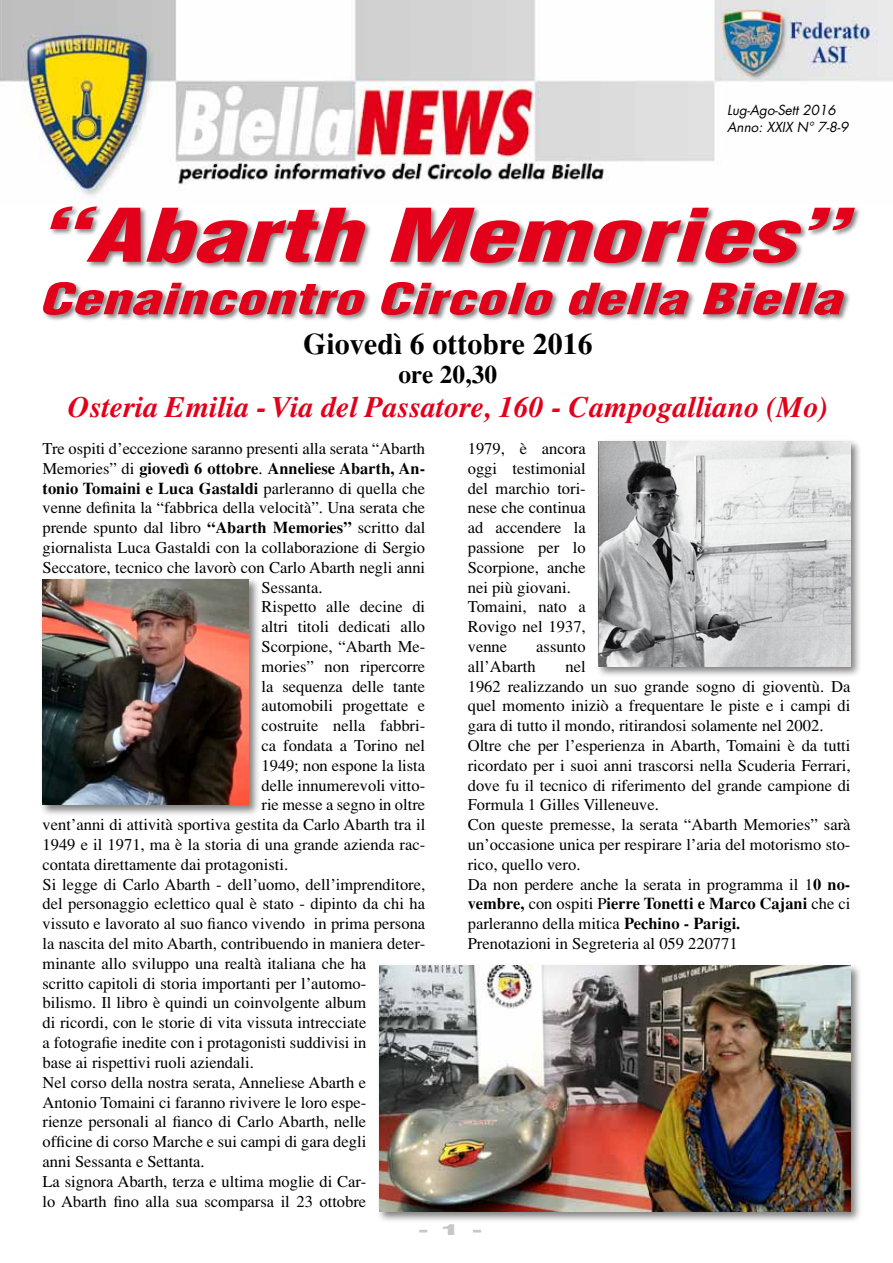
<style>
.page{position:relative;width:893px;height:1263px;background:#fff}
.page>*{position:absolute;margin:0;border:0;box-sizing:border-box;transform-origin:0 0}
.t1{font:italic 900 condensed 72px "Helvetica";color:#e2001a;scale:1.4 1}
.t2{font:italic 900 condensed 42px "Helvetica";color:#e2001a;scale:1.4 1}
.t3{font:italic 700 30px "Times";color:#e2001a}
.t4{font:700 30px "Times";color:#000}
.t5{font:700 25.5px "Times";color:#000}
.t6{font:16.5px/19.8px "Times";color:#000}
.t7{font:700 16.5px "Times";color:#000}
.t8{font:900 15px "Helvetica";color:#c6c7c8;scale:2 1}
.t9{font:italic 13.5px/16.5px "Futura";color:#000}
.s1{font-weight:400}
.s2{font-weight:700}
</style>
<div class="page">
<img style="left:0;top:0;width:893px;height:196px">
<div style="left:42px;top:205px;width:820px;height:117px;background:#000;opacity:.5"></div>
<div style="left:596px;top:438px;width:266px;height:240px;background:#000;opacity:.5"></div>
<img style="left:598px;top:441px;width:252px;height:226px">
<div style="left:40px;top:577px;width:221px;height:239px;background:#000;opacity:.5"></div>
<img style="left:43px;top:579px;width:206px;height:226px">
<div style="left:376px;top:963px;width:486px;height:261px;background:#000;opacity:.5"></div>
<img style="left:379px;top:966px;width:471px;height:246px">
<p class="t9" style="left:727px;top:102px;width:123px">Lug-Ago-Sett 2016<br>Anno: XXIX N° 7-8-9</p>
<h1 class="t1" style="left:35px;top:190px;width:579px">“Abarth Memories”</h1>
<h2 class="t2" style="left:39px;top:273px;width:574px">Cenaincontro Circolo della Biella</h2>
<h3 class="t4" style="left:303px;top:325px;width:291px">Giovedì 6 ottobre 2016</h3>
<h3 class="t5" style="left:399px;top:358px;width:100px">ore 20,30</h3>
<h3 class="t3" style="left:68px;top:390px;width:762px">Osteria Emilia - Via del Passatore, 160 - Campogalliano (Mo)</h3>
<p class="t6" style="left:43px;top:439px;width:384px">Tre ospiti d’eccezione saranno presenti alla serata “Abarth</p>
<p class="t7" style="left:43px;top:458px;width:384px"><span class="s1">Memories” di</span> giovedì 6 ottobre<span class="s1">.</span> Anneliese Abarth, An-</p>
<p class="t7" style="left:43px;top:478px;width:384px">tonio Tomaini e Luca Gastaldi <span class="s1">parleranno di quella che</span></p>
<p class="t6" style="left:43px;top:498px;width:384px">venne definita la “fabbrica della velocità”. Una serata che</p>
<p class="t6" style="left:43px;top:518px;width:384px">prende spunto dal libro <span class="s2">“Abarth Memories”</span> scritto dal</p>
<p class="t6" style="left:43px;top:538px;width:384px">giornalista Luca Gastaldi con la collaborazione di Sergio</p>
<p class="t6" style="left:43px;top:557px;width:384px">Seccatore, tecnico che lavorò con Carlo Abarth negli anni</p>
<p class="t6" style="left:261px;top:577px;width:62px">Sessanta.</p>
<p class="t6" style="left:261px;top:597px;width:165px">Rispetto alle decine di</p>
<p class="t6" style="left:261px;top:617px;width:165px">altri titoli dedicati allo</p>
<p class="t6" style="left:261px;top:637px;width:165px">Scorpione, “Abarth Me-</p>
<p class="t6" style="left:261px;top:656px;width:165px">mories” non ripercorre</p>
<p class="t6" style="left:261px;top:676px;width:165px">la sequenza delle tante</p>
<p class="t6" style="left:261px;top:696px;width:165px">automobili progettate e</p>
<p class="t6" style="left:261px;top:716px;width:165px">costruite nella fabbri-</p>
<p class="t6" style="left:261px;top:736px;width:165px">ca fondata a Torino nel</p>
<p class="t6" style="left:261px;top:755px;width:165px">1949; non espone la lista</p>
<p class="t6" style="left:261px;top:775px;width:165px">delle innumerevoli vitto-</p>
<p class="t6" style="left:261px;top:795px;width:165px">rie messe a segno in oltre</p>
<p class="t6" style="left:43px;top:815px;width:384px">vent’anni di attività sportiva gestita da Carlo Abarth tra il</p>
<p class="t6" style="left:43px;top:835px;width:384px">1949 e il 1971, ma è la storia di una grande azienda rac-</p>
<p class="t6" style="left:43px;top:854px;width:247px">contata direttamente dai protagonisti.</p>
<p class="t6" style="left:43px;top:874px;width:384px">Si legge di Carlo Abarth - dell’uomo, dell’imprenditore,</p>
<p class="t6" style="left:43px;top:894px;width:384px">del personaggio eclettico qual è stato - dipinto da chi ha</p>
<p class="t6" style="left:43px;top:914px;width:384px">vissuto e lavorato al suo fianco vivendo in prima persona</p>
<p class="t6" style="left:43px;top:934px;width:384px">la nascita del mito Abarth, contribuendo in maniera deter-</p>
<p class="t6" style="left:43px;top:953px;width:325px">minante allo sviluppo una realtà italiana che ha</p>
<p class="t6" style="left:43px;top:973px;width:325px">scritto capitoli di storia importanti per l’automo-</p>
<p class="t6" style="left:43px;top:993px;width:325px">bilismo. Il libro è quindi un coinvolgente album</p>
<p class="t6" style="left:43px;top:1013px;width:325px">di ricordi, con le storie di vita vissuta intrecciate</p>
<p class="t6" style="left:43px;top:1033px;width:325px">a fotografie inedite con i protagonisti suddivisi in</p>
<p class="t6" style="left:43px;top:1052px;width:213px">base ai rispettivi ruoli aziendali.</p>
<p class="t6" style="left:43px;top:1072px;width:325px">Nel corso della nostra serata, Anneliese Abarth e</p>
<p class="t6" style="left:43px;top:1092px;width:325px">Antonio Tomaini ci faranno rivivere le loro espe-</p>
<p class="t6" style="left:43px;top:1112px;width:325px">rienze personali al fianco di Carlo Abarth, nelle</p>
<p class="t6" style="left:43px;top:1132px;width:325px">officine di corso Marche e sui campi di gara degli</p>
<p class="t6" style="left:43px;top:1151px;width:164px">anni Sessanta e Settanta.</p>
<p class="t6" style="left:43px;top:1171px;width:325px">La signora Abarth, terza e ultima moglie di Car-</p>
<p class="t6" style="left:43px;top:1191px;width:325px">lo Abarth fino alla sua scomparsa il 23 ottobre</p>
<p class="t6" style="left:468px;top:439px;width:119px">1979, è ancora oggi testimonial del marchio tori&shy;nese che continua ad accendere la passione per lo<br>Scorpione, anche nei più giovani.<br>Tomaini, nato a<br>Rovigo nel 1937, venne</p>
<p class="t6" style="left:536px;top:637px;width:51px">assunto</p>
<p class="t6" style="left:468px;top:656px;width:384px;text-indent:98px">nel<br>1962 realizzando un suo grande sogno di gioventù. Da quel momento iniziò a frequentare le piste e i campi di gara di tutto il mondo, ritirandosi solamente nel 2002.<br>Oltre che per l’esperienza in Abarth, Tomaini è da tutti ricordato per i suoi anni trascorsi nella Scuderia Ferrari, dove fu il tecnico di riferimento del grande campione di Formula 1 Gilles Villeneuve.<br>Con queste premesse, la serata “Abarth Memories” sarà un’occasione unica per respirare l’aria del motorismo sto&shy;rico, quello vero.<br>Da non perdere anche la serata in programma il 1<span class="s2">0 no&shy;vembre,</span> con ospiti P<span class="s2">ierre Tonetti e Marco Cajani</span> che ci parleranno della mitica <span class="s2">Pechino - Parigi.<br></span>Prenotazioni in Segreteria al 059 220771</p>
<p class="t6" style="left:468px;top:656px;width:69px">all’Abarth</p>
<p class="t8" style="left:418px;top:1219px;width:33px">- 1 -</p>
</div>
